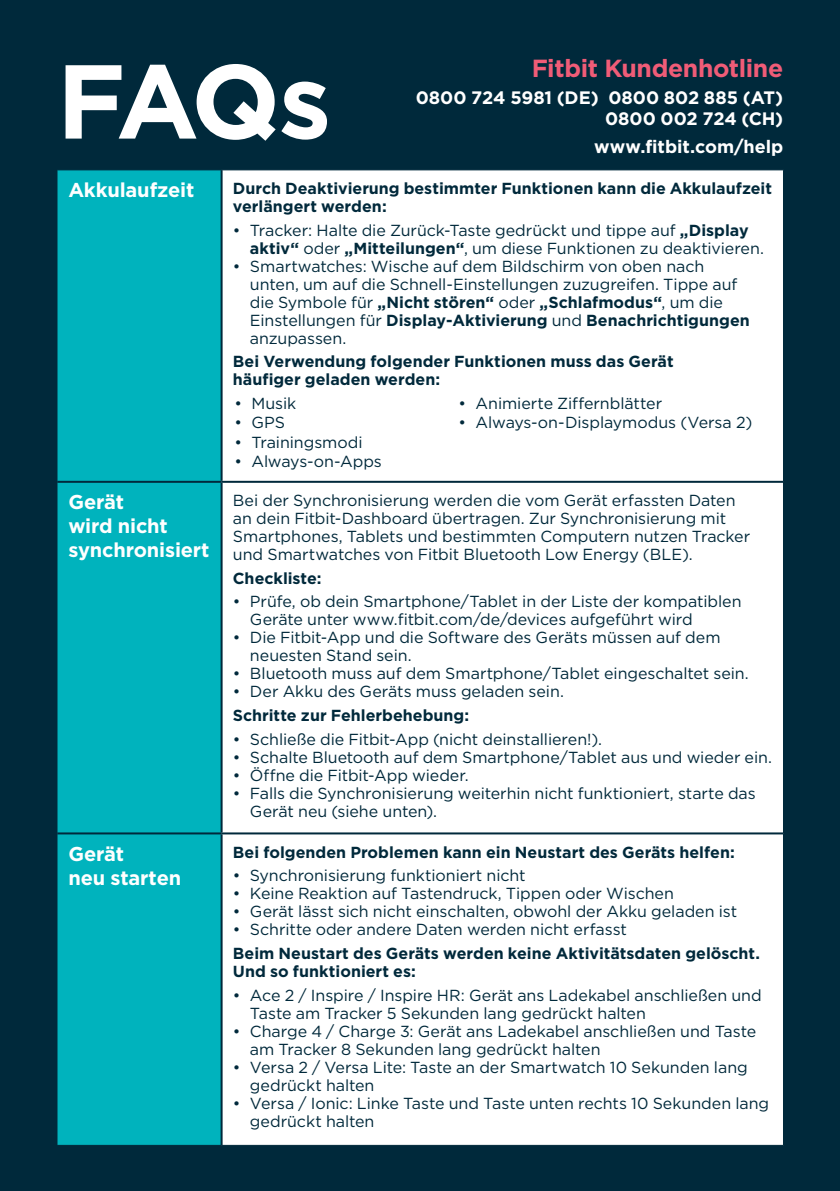
<style>
.page{position:relative;width:840px;height:1191px;background:#fff}
.page>*{position:absolute;margin:0;border:0;box-sizing:border-box;transform-origin:0 0}
.t1{font:700 104.8px "Gotham";color:#fff}
.t2{font:700 24.8px "Gotham";letter-spacing:-.015em;color:#f05c77}
.t3{font:700 20px/24px "Gotham";letter-spacing:-.01em;color:#fff}
.t4{font:700 18px/21.6px "Gotham";letter-spacing:-.005em;color:#fff;text-align:right}
.t5{font:16px/18px "Gotham";letter-spacing:-.005em;color:#00293b}
.t6{font:700 16px/18px "Gotham";color:#00293b}
.s1{font-weight:700}
</style>
<div class="page">
<div style="left:0;top:0;width:839px;height:1191px;background:#00293b"></div>
<div style="left:58px;top:170px;width:162px;height:975px;background:#00b3bd"></div>
<div style="left:222px;top:170px;width:560px;height:975px;background:#fff"></div>
<hr style="left:57px;top:481px;width:164px;height:2px;background:#00293b">
<hr style="left:221px;top:481px;width:561px;height:2px;background:#00293b">
<hr style="left:57px;top:832px;width:164px;height:2px;background:#00293b">
<hr style="left:221px;top:832px;width:561px;height:2px;background:#00293b">
<p class="t1" style="left:57px;top:32px;width:276px">FAQs</p>
<p class="t2" style="left:531px;top:51px;width:253px">Fitbit Kundenhotline</p>
<p class="t4" style="left:415px;top:86px;width:369px">0800 724 5981 (DE) 0800 802 885 (AT)<br>0800 002 724 (CH)</p>
<p class="t4" style="left:593px;top:135px;width:190px">www.fitbit.com/help</p>
<p class="t3" style="left:68px;top:178px;width:127px">Akkulaufzeit</p>
<p class="t6" style="left:233px;top:179px;width:540px">Durch Deaktivierung bestimmter Funktionen kann die Akkulaufzeit verlängert werden:</p>
<p class="t5" style="left:250px;top:221px;width:515px;text-indent:-17px">• Tracker: Halte die Zurück-Taste gedrückt und tippe auf <span class="s1">„Display aktiv“</span> oder <span class="s1">„Mitteilungen“</span>, um diese Funktionen zu deaktivieren.</p>
<p class="t5" style="left:250px;top:257px;width:501px;text-indent:-17px">• Smartwatches: Wische auf dem Bildschirm von oben nach unten, um auf die Schnell-Einstellungen zuzugreifen. Tippe auf die Symbole für <span class="s1">„Nicht stören“</span> oder <span class="s1">„Schlafmodus“</span>, um die Einstellungen für <span class="s1">Display-Aktivierung</span> und <span class="s1">Benachrichtigungen </span>anzupassen.</p>
<p class="t6" style="left:233px;top:353px;width:442px">Bei Verwendung folgender Funktionen muss das Gerät häufiger geladen werden:</p>
<p class="t5" style="left:234px;top:394px;width:63px">• Musik</p>
<p class="t5" style="left:234px;top:413px;width:52px">• GPS</p>
<p class="t5" style="left:234px;top:432px;width:130px">• Trainingsmodi</p>
<p class="t5" style="left:234px;top:452px;width:149px">• Always-on-Apps</p>
<p class="t5" style="left:458px;top:394px;width:205px">• Animierte Ziffernblätter</p>
<p class="t5" style="left:458px;top:413px;width:295px">• Always-on-Displaymodus (Versa 2)</p>
<p class="t3" style="left:68px;top:490px;width:143px">Gerät<br>wird nicht synchronisiert</p>
<p class="t5" style="left:233px;top:491px;width:518px">Bei der Synchronisierung werden die vom Gerät erfassten Daten an dein Fitbit-Dashboard übertragen. Zur Synchronisierung mit Smartphones, Tablets und bestimmten Computern nutzen Tracker und Smartwatches von Fitbit Bluetooth Low Energy (BLE).</p>
<p class="t6" style="left:233px;top:569px;width:90px">Checkliste:</p>
<p class="t5" style="left:250px;top:592px;width:493px;text-indent:-17px">• Prüfe, ob dein Smartphone/Tablet in der Liste der kompatiblen<br>Geräte unter www.fitbit.com/de/devices aufgeführt wird</p>
<p class="t5" style="left:250px;top:628px;width:472px;text-indent:-17px">• Die Fitbit-App und die Software des Geräts müssen auf dem neuesten Stand sein.</p>
<p class="t5" style="left:233px;top:664px;width:517px">• Bluetooth muss auf dem Smartphone/Tablet eingeschaltet sein.</p>
<p class="t5" style="left:233px;top:682px;width:332px">• Der Akku des Geräts muss geladen sein.</p>
<p class="t6" style="left:233px;top:706px;width:238px">Schritte zur Fehlerbehebung:</p>
<p class="t5" style="left:233px;top:729px;width:370px">• Schließe die Fitbit-App (nicht deinstallieren!).</p>
<p class="t5" style="left:233px;top:747px;width:540px">• Schalte Bluetooth auf dem Smartphone/Tablet aus und wieder ein.</p>
<p class="t5" style="left:233px;top:765px;width:237px">• Öffne die Fitbit-App wieder.</p>
<p class="t5" style="left:250px;top:783px;width:507px;text-indent:-17px">• Falls die Synchronisierung weiterhin nicht funktioniert, starte das<br>Gerät neu (siehe unten).</p>
<p class="t3" style="left:68px;top:841px;width:114px">Gerät<br>neu starten</p>
<p class="t6" style="left:233px;top:843px;width:503px">Bei folgenden Problemen kann ein Neustart des Geräts helfen:</p>
<p class="t5" style="left:233px;top:866px;width:294px">• Synchronisierung funktioniert nicht</p>
<p class="t5" style="left:233px;top:884px;width:442px">• Keine Reaktion auf Tastendruck, Tippen oder Wischen</p>
<p class="t5" style="left:233px;top:902px;width:505px">• Gerät lässt sich nicht einschalten, obwohl der Akku geladen ist</p>
<p class="t5" style="left:233px;top:920px;width:395px">• Schritte oder andere Daten werden nicht erfasst</p>
<p class="t6" style="left:233px;top:944px;width:528px">Beim Neustart des Geräts werden keine Aktivitätsdaten gelöscht.<br>Und so funktioniert es:</p>
<p class="t5" style="left:250px;top:985px;width:513px;text-indent:-17px">• Ace 2 / Inspire / Inspire HR: Gerät ans Ladekabel anschließen und<br>Taste am Tracker 5 Sekunden lang gedrückt halten</p>
<p class="t5" style="left:250px;top:1021px;width:507px;text-indent:-17px">• Charge 4 / Charge 3: Gerät ans Ladekabel anschließen und Taste am Tracker 8 Sekunden lang gedrückt halten</p>
<p class="t5" style="left:250px;top:1057px;width:499px;text-indent:-17px">• Versa 2 / Versa Lite: Taste an der Smartwatch 10 Sekunden lang gedrückt halten</p>
<p class="t5" style="left:250px;top:1093px;width:520px;text-indent:-17px">• Versa / Ionic: Linke Taste und Taste unten rechts 10 Sekunden lang gedrückt halten</p>
</div>
